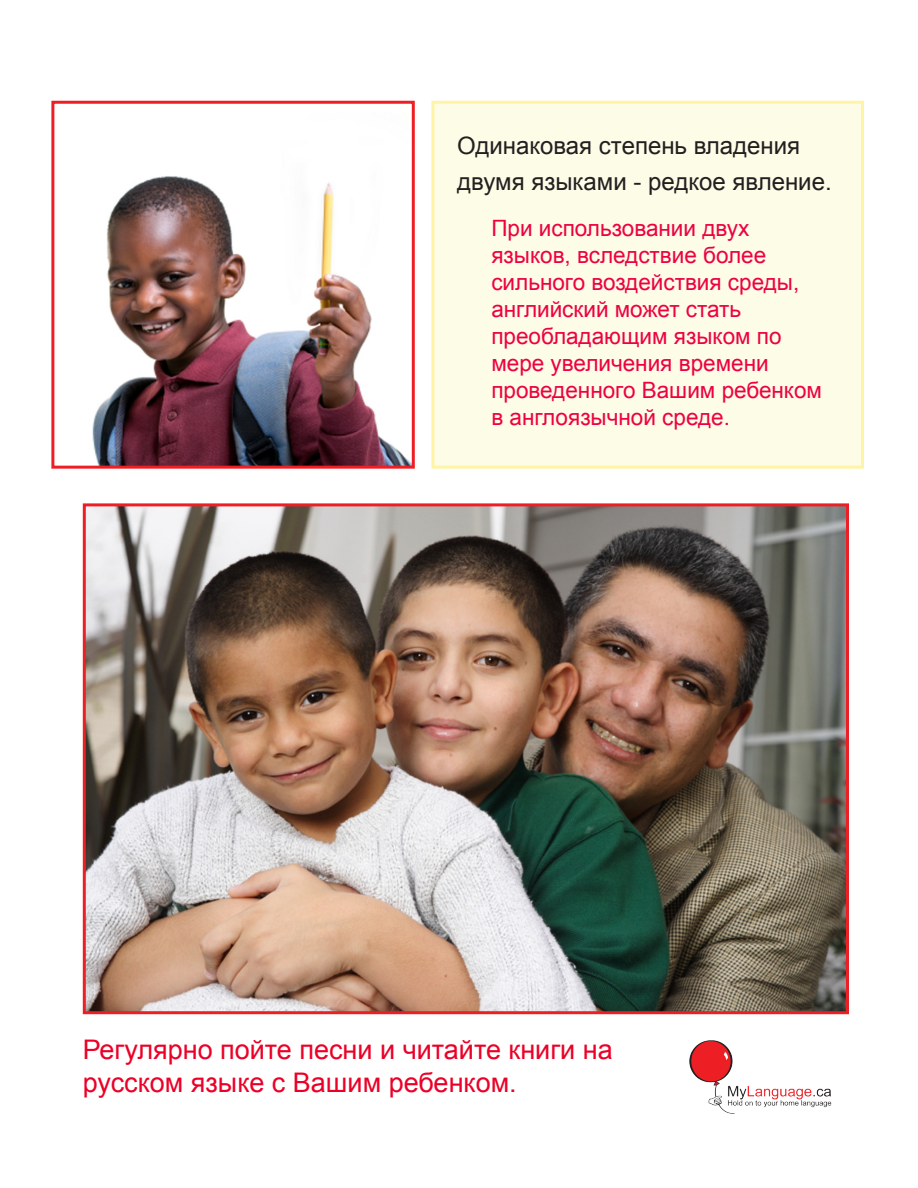
<style>
.page{position:relative;width:918px;height:1188px;background:#fff}
.page>*{position:absolute;margin:0;border:0;box-sizing:border-box;transform-origin:0 0}
.t1{font:27px/32.4px "Arial";color:#eb0027}
.t2{font:24px/36px "Arial";color:#231f20}
.t3{font:22.5px/27px "Arial";color:#ed0143}
</style>
<div class="page">
<div style="left:431px;top:101px;width:433px;height:368px;background:#fdfce7;border:3px solid #fff4a5"></div>
<img style="left:87px;top:507px;width:758px;height:503px">
<div style="left:83px;top:503px;width:766px;height:511px;border:3px solid #ed1e24"></div>
<img style="left:92px;top:176px;width:319px;height:289px">
<div style="left:51px;top:101px;width:364px;height:368px;border:3px solid #ed1e24"></div>
<img style="left:689px;top:1040px;width:143px;height:74px">
<p class="t2" style="left:457px;top:128px;width:376px">Одинаковая степень владения двумя языками - редкое явление.</p>
<p class="t3" style="left:491px;top:215px;width:332px">При использовании двух языков, вследствие более сильного воздействия среды, aнглийский может стать преобладающим языком по мере увеличения времени проведенного Вашим ребенком в англоязычной среде.</p>
<p class="t1" style="left:83px;top:1034px;width:531px">Регулярно пойте песни и читайте книги на русском языке с Вашим ребенком.</p>
</div>
